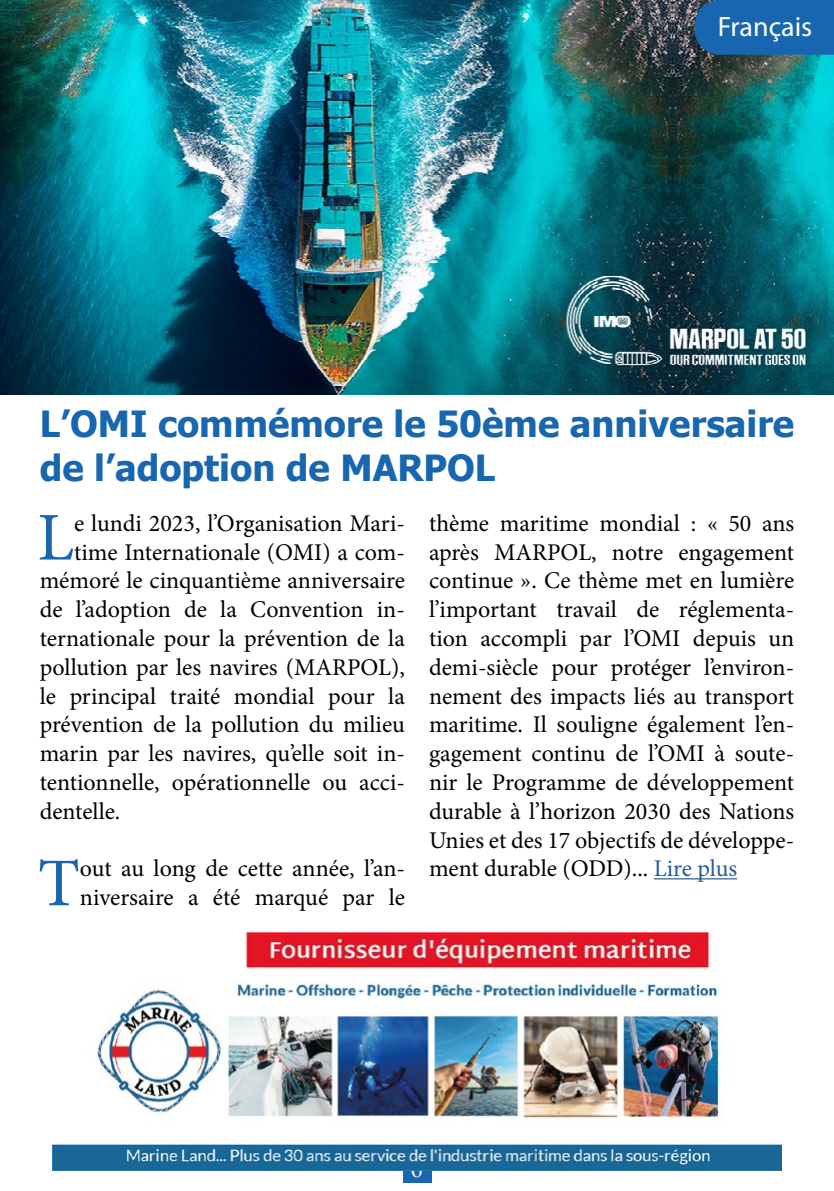
<style>
.page{position:relative;width:834px;height:1191px;background:#fff}
.page>*{position:absolute;margin:0;border:0;box-sizing:border-box;transform-origin:0 0}
.t1{font:68.4px "Minion Pro";color:#1966b0}
.t2{font:700 36px/43.2px "Tahoma";color:#1966b0}
.t3{font:28px "Myriad Pro";color:#fff}
.t4{font:24px/28.8px "Minion Pro";color:#000}
.t5{font:24px "Times New Roman";color:#fff}
.s1{color:#275b9b}
</style>
<div class="page">
<div style="left:403px;top:1156px;width:28px;height:26px;background:#1865b3"></div>
<hr style="left:653px;top:878px;width:84px;height:1px;background:#275b9b">
<img style="left:0;top:0;width:833px;height:395px">
<div style="left:694px;top:0;width:139px;height:55px;background:#1966b0"></div>
<img style="left:52px;top:933px;width:729px;height:237px">
<p class="t3" style="left:717px;top:10px;width:96px">Français</p>
<h2 class="t2" style="left:40px;top:404px;width:756px">L’OMI commémore le 50ème anniversaire de l’adoption de MARPOL</h2>
<h1 class="t1" style="left:37px;top:492px;width:38px">L</h1>
<p class="t4" style="left:74px;top:509px;width:332px">e lundi 2023, l’Organisation Mari-</p>
<p class="t4" style="left:74px;top:537px;width:332px">time Internationale (OMI) a com-</p>
<p class="t4" style="left:40px;top:566px;width:366px">mémoré le cinquantième anniversaire</p>
<p class="t4" style="left:40px;top:595px;width:366px">de l’adoption de la Convention in-</p>
<p class="t4" style="left:40px;top:624px;width:366px">ternationale pour la prévention de la</p>
<p class="t4" style="left:40px;top:653px;width:367px">pollution par les navires (MARPOL),</p>
<p class="t4" style="left:40px;top:681px;width:367px">le principal traité mondial pour la</p>
<p class="t4" style="left:40px;top:710px;width:367px">prévention de la pollution du milieu</p>
<p class="t4" style="left:40px;top:739px;width:367px">marin par les navires, qu’elle soit in-</p>
<p class="t4" style="left:40px;top:768px;width:367px">tentionnelle, opérationnelle ou acci-</p>
<p class="t4" style="left:40px;top:797px;width:82px">dentelle.</p>
<h1 class="t1" style="left:38px;top:837px;width:44px">T</h1>
<p class="t4" style="left:80px;top:854px;width:326px">out au long de cette année, l’an&shy;niversaire a été marqué par le</p>
<p class="t4" style="left:429px;top:509px;width:367px;text-align:justify">thème maritime mondial : « 50 ans après MARPOL, notre engagement continue ». Ce thème met en lumière l’important travail de réglementa&shy;tion accompli par l’OMI depuis un demi-siècle pour protéger l’environ&shy;nement des impacts liés au transport maritime. Il souligne également l’en&shy;gagement continu de l’OMI à soute&shy;nir le Programme de développement durable à l’horizon 2030 des Nations Unies et des 17 objectifs de développe&shy;ment durable (ODD)... <span class="s1">Lire plus</span></p>
<p class="t5" style="left:411px;top:1152px;width:13px">6</p>
</div>
